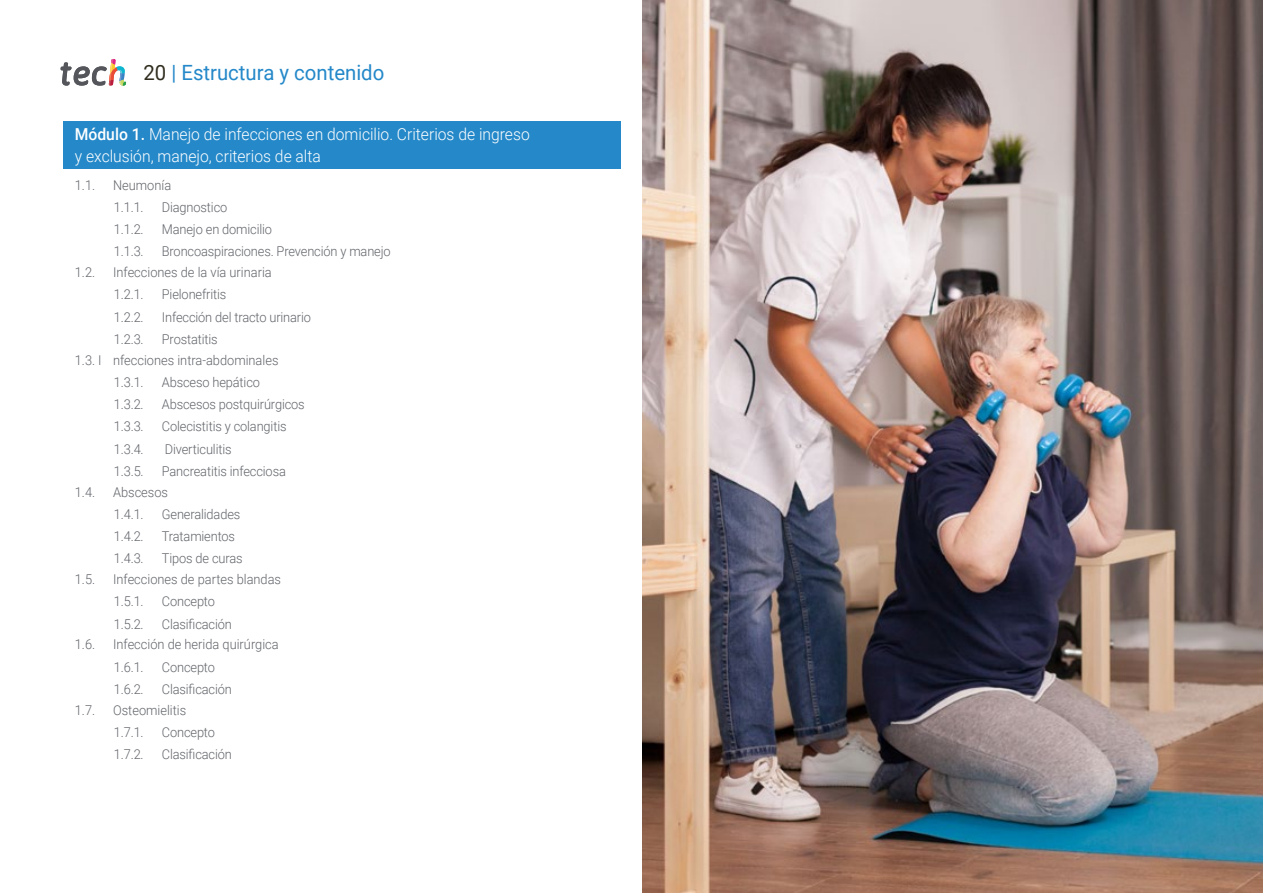
<style>
.page{position:relative;width:1263px;height:893px;background:#fff}
.page>*{position:absolute;margin:0;border:0;box-sizing:border-box;transform-origin:0 0}
.t1{font:21px "Roboto";color:#2488c9}
.t2{font:300 16.5px/22.5px "Roboto";color:#fff;scale:.95 1}
.t3{font:300 13.5px/22.2px "Roboto";letter-spacing:-.01em;color:#61646a;scale:.95 1}
.s1{color:#312e20}
.s2{font-weight:500}
</style>
<div class="page">
<div style="left:64px;top:121px;width:557px;height:48px;background:#2488c9"></div>
<img style="left:642px;top:0;width:621px;height:893px">
<svg style="left:61px;top:59px;width:65px;height:27px"></svg>
<h1 class="t1" style="left:144px;top:57px;width:242px"><span class="s1">20</span> | Estructura y contenido</h1>
<p class="t2" style="left:75px;top:122px;width:480px"><span class="s2">Módulo 1.</span> Manejo de infecciones en domicilio. Criterios de ingreso y exclusión, manejo, criterios de alta</p>
<p class="t3" style="left:75px;top:173px;width:23px">1.1.</p>
<p class="t3" style="left:113px;top:173px;width:63px">Neumonía<br>1.1.1.</p>
<p class="t3" style="left:162px;top:195px;width:70px">Diagnostico</p>
<p class="t3" style="left:114px;top:218px;width:33px">1.1.2.</p>
<p class="t3" style="left:162px;top:218px;width:118px">Manejo en domicilio</p>
<p class="t3" style="left:114px;top:240px;width:33px">1.1.3.</p>
<p class="t3" style="left:162px;top:240px;width:242px">Broncoaspiraciones. Prevención y manejo</p>
<p class="t3" style="left:75px;top:261px;width:23px">1.2.</p>
<p class="t3" style="left:113px;top:261px;width:169px">Infecciones de la vía urinaria<br>1.2.1.</p>
<p class="t3" style="left:162px;top:283px;width:69px">Pielonefritis</p>
<p class="t3" style="left:114px;top:305px;width:33px">1.2.2.</p>
<p class="t3" style="left:162px;top:305px;width:159px">Infección del tracto urinario</p>
<p class="t3" style="left:114px;top:327px;width:33px">1.2.3.</p>
<p class="t3" style="left:75px;top:328px;width:216px;line-height:20.7px;text-indent:87px">Prostatitis<br>1.3. I nfecciones intra-abdominales</p>
<p class="t3" style="left:114px;top:370px;width:33px">1.3.1.</p>
<p class="t3" style="left:162px;top:370px;width:105px">Absceso hepático</p>
<p class="t3" style="left:114px;top:393px;width:33px">1.3.2.</p>
<p class="t3" style="left:162px;top:393px;width:152px">Abscesos postquirúrgicos</p>
<p class="t3" style="left:114px;top:415px;width:33px">1.3.3.</p>
<p class="t3" style="left:162px;top:415px;width:133px">Colecistitis y colangitis</p>
<p class="t3" style="left:114px;top:437px;width:33px">1.3.4.</p>
<p class="t3" style="left:165px;top:437px;width:72px">Diverticulitis</p>
<p class="t3" style="left:114px;top:459px;width:33px">1.3.5.</p>
<p class="t3" style="left:162px;top:459px;width:132px">Pancreatitis infecciosa</p>
<p class="t3" style="left:75px;top:480px;width:23px">1.4.</p>
<p class="t3" style="left:113px;top:480px;width:59px">Abscesos<br>1.4.1.</p>
<p class="t3" style="left:162px;top:502px;width:84px">Generalidades</p>
<p class="t3" style="left:114px;top:525px;width:33px">1.4.2.</p>
<p class="t3" style="left:162px;top:525px;width:79px">Tratamientos</p>
<p class="t3" style="left:114px;top:547px;width:33px">1.4.3.</p>
<p class="t3" style="left:162px;top:547px;width:86px">Tipos de curas</p>
<p class="t3" style="left:75px;top:568px;width:23px">1.5.</p>
<p class="t3" style="left:113px;top:568px;width:178px">Infecciones de partes blandas<br>1.5.1.</p>
<p class="t3" style="left:162px;top:590px;width:57px">Concepto</p>
<p class="t3" style="left:114px;top:612px;width:33px">1.5.2.</p>
<p class="t3" style="left:162px;top:612px;width:75px">Clasificación</p>
<p class="t3" style="left:75px;top:633px;width:23px">1.6.</p>
<p class="t3" style="left:113px;top:633px;width:176px">Infección de herida quirúrgica<br>1.6.1.</p>
<p class="t3" style="left:162px;top:655px;width:57px">Concepto</p>
<p class="t3" style="left:114px;top:677px;width:33px">1.6.2.</p>
<p class="t3" style="left:162px;top:677px;width:75px">Clasificación</p>
<p class="t3" style="left:75px;top:698px;width:23px">1.7.</p>
<p class="t3" style="left:113px;top:698px;width:79px">Osteomielitis<br>1.7.1.</p>
<p class="t3" style="left:162px;top:720px;width:57px">Concepto</p>
<p class="t3" style="left:114px;top:743px;width:33px">1.7.2.</p>
<p class="t3" style="left:162px;top:743px;width:75px">Clasificación</p>
</div>
